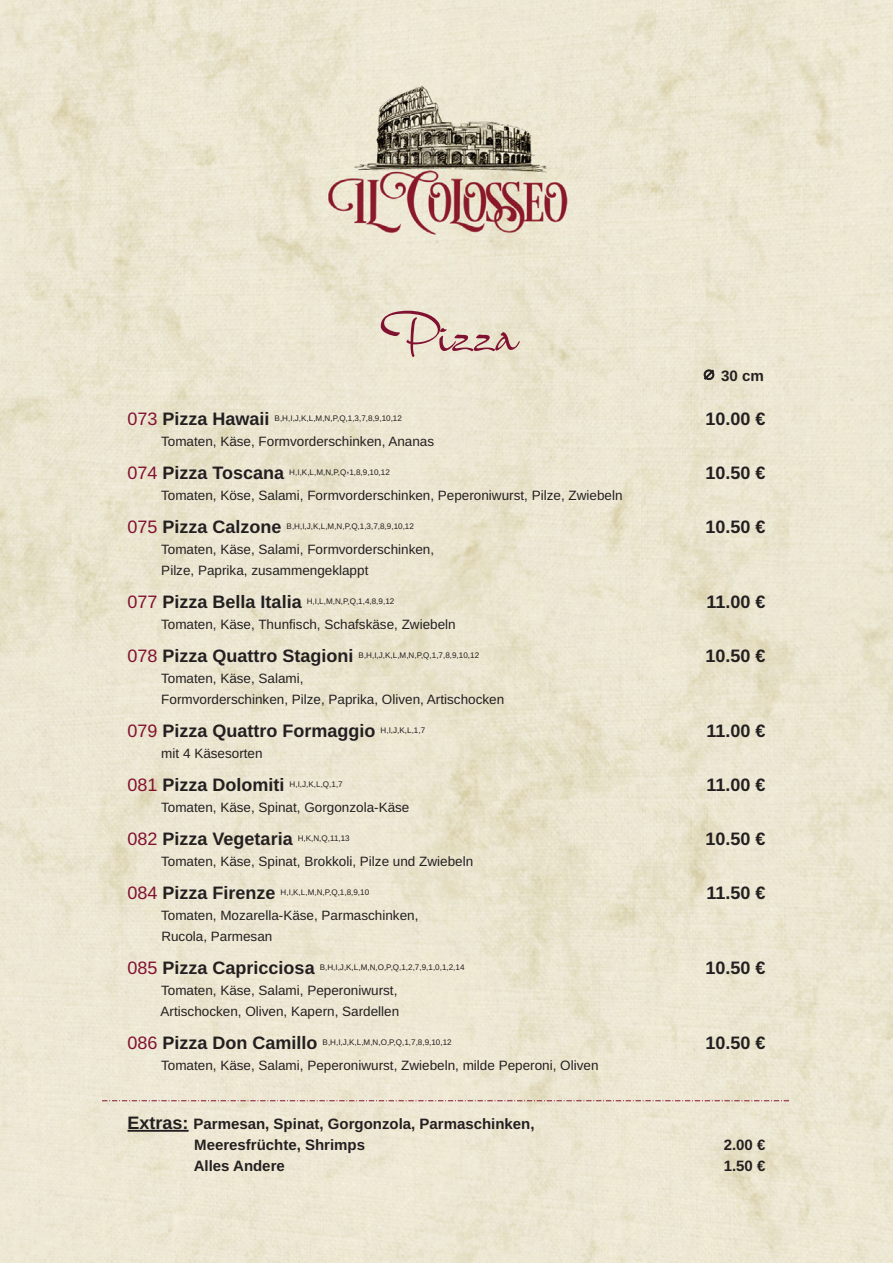
<style>
.page{position:relative;width:893px;height:1263px;background:#fff}
.page>*{position:absolute;margin:0;border:0;box-sizing:border-box;transform-origin:0 0}
.t1{font:900 54px "Genial";color:#811131}
.t2{font:700 18px "Arimo";color:#231f20}
.t3{font:700 15.15px "Arimo";color:#231f20}
.t4{font:700 15px/21px "Arimo";color:#231f20}
.t5{font:13.5px/21px "Arimo";color:#231f20}
.t6{font:8.1px "Arimo";color:#231f20}
.s1{font-family:"Arial Unicode MS";font-weight:400;font-size:22.65px}
.s2{font-size:18px;color:#811131}
.s3{font-weight:700;font-size:18px}
.s4{font-weight:400;color:#811131}
.s5{font-size:18px}
</style>
<div class="page">
<img style="left:0;top:0;width:893px;height:1263px">
<hr style="left:128px;top:1130px;width:61px;height:2px;background:#231f20">
<svg style="left:102px;top:1100px;width:687px;height:1px"></svg>
<h1 class="t1" style="left:377px;top:310px;width:140px">Pizza</h1>
<p class="t3" style="left:703px;top:367px;width:63px"><span class="s1">⌀</span> 30 cm</p>
<p class="t6" style="left:128px;top:413px;width:276px"><span class="s2">073</span> <span class="s3">Pizza Hawaii</span> B,H,I,J,K,L,M,N,P,Q,1,3,7,8,9,10,12</p>
<h2 class="t2" style="left:705px;top:408px;width:62px">10.00 €</h2>
<p class="t5" style="left:161px;top:431px;width:275px">Tomaten, Käse, Formvorderschinken, Ananas</p>
<p class="t6" style="left:128px;top:467px;width:264px"><span class="s2">074</span> <span class="s3">Pizza Toscana</span> H,I,K,L,M,N,P,Q<sup>,</sup>1,8,9,10,12</p>
<h2 class="t2" style="left:705px;top:462px;width:62px">10.50 €</h2>
<p class="t5" style="left:161px;top:485px;width:463px">Tomaten, Köse, Salami, Formvorderschinken, Peperoniwurst, Pilze, Zwiebeln</p>
<p class="t6" style="left:128px;top:521px;width:288px"><span class="s2">075</span> <span class="s3">Pizza Calzone</span> B,H,I,J,K,L,M,N,P,Q,1,3,7,8,9,10,12</p>
<h2 class="t2" style="left:705px;top:516px;width:62px">10.50 €</h2>
<p class="t5" style="left:161px;top:539px;width:275px">Tomaten, Käse, Salami, Formvorderschinken,<br>Pilze, Paprika, zusammengeklappt</p>
<p class="t6" style="left:128px;top:596px;width:268px"><span class="s2">077</span> <span class="s3">Pizza Bella Italia</span> H,I,L,M,N,P,Q,1,4,8,9,12</p>
<h2 class="t2" style="left:706px;top:591px;width:61px">11.00 €</h2>
<p class="t5" style="left:161px;top:614px;width:296px">Tomaten, Käse, Thunfisch, Schafskäse, Zwiebeln</p>
<p class="t6" style="left:128px;top:650px;width:353px"><span class="s2">078</span> <span class="s3">Pizza Quattro Stagioni</span> B,H,I,J,K,L,M,N,P,Q,1,7,8,9,10,12</p>
<h2 class="t2" style="left:705px;top:645px;width:62px">10.50 €</h2>
<p class="t5" style="left:161px;top:668px;width:345px">Tomaten, Käse, Salami,<br>Formvorderschinken, Pilze, Paprika, Oliven, Artischocken</p>
<h2 class="t2" style="left:128px;top:720px;width:299px"><span class="s4">079</span> Pizza Quattro Formaggio <sup>H,I,J,K,L,1,7</sup></h2>
<h2 class="t2" style="left:706px;top:720px;width:61px">11.00 €</h2>
<p class="t5" style="left:161px;top:743px;width:103px">mit 4 Käsesorten</p>
<p class="t6" style="left:128px;top:779px;width:217px"><span class="s2">081</span> <span class="s3">Pizza Dolomiti</span> H,I,J,K,L,Q,1,7</p>
<h2 class="t2" style="left:706px;top:774px;width:61px">11.00 €</h2>
<p class="t5" style="left:161px;top:797px;width:250px">Tomaten, Käse, Spinat, Gorgonzola-Käse</p>
<h2 class="t2" style="left:128px;top:828px;width:224px"><span class="s4">082</span> Pizza Vegetaria <sup>H,K,N,Q,11,13</sup></h2>
<h2 class="t2" style="left:705px;top:828px;width:62px">10.50 €</h2>
<p class="t5" style="left:161px;top:851px;width:314px">Tomaten, Käse, Spinat, Brokkoli, Pilze und Zwiebeln</p>
<p class="t6" style="left:128px;top:887px;width:243px"><span class="s2">084</span> <span class="s3">Pizza Firenze</span> H,I,K,L,M,N,P,Q,1,8,9,10</p>
<h2 class="t2" style="left:706px;top:882px;width:61px">11.50 €</h2>
<p class="t5" style="left:161px;top:905px;width:259px">Tomaten, Mozarella-Käse, Parmaschinken,<br>Rucola, Parmesan</p>
<p class="t6" style="left:128px;top:962px;width:338px"><span class="s2">085</span> <span class="s3">Pizza Capricciosa</span> B,H,I,J,K,L,M,N,O,P,Q,1,2,7,9,1,0,1,2,14</p>
<h2 class="t2" style="left:705px;top:957px;width:62px">10.50 €</h2>
<p class="t5" style="left:161px;top:980px;width:240px">Tomaten, Käse, Salami, Peperoniwurst,<br>Artischocken, Oliven, Kapern, Sardellen</p>
<p class="t6" style="left:128px;top:1037px;width:326px"><span class="s2">086</span> <span class="s3">Pizza Don Camillo</span> B,H,I,J,K,L,M,N,O,P,Q,1,7,8,9,10,12</p>
<h2 class="t2" style="left:705px;top:1032px;width:62px">10.50 €</h2>
<p class="t5" style="left:161px;top:1055px;width:439px">Tomaten, Käse, Salami, Peperoniwurst, Zwiebeln, milde Peperoni, Oliven</p>
<p class="t4" style="left:194px;top:1113px;width:342px;text-indent:-67px"><span class="s5">Extras:</span> Parmesan, Spinat, Gorgonzola, Parmaschinken,<br>Meeresfrüchte, Shrimps</p>
<p class="t4" style="left:724px;top:1134px;width:43px">2.00 €</p>
<p class="t4" style="left:194px;top:1155px;width:93px">Alles Andere</p>
<p class="t4" style="left:724px;top:1155px;width:43px">1.50 €</p>
</div>
